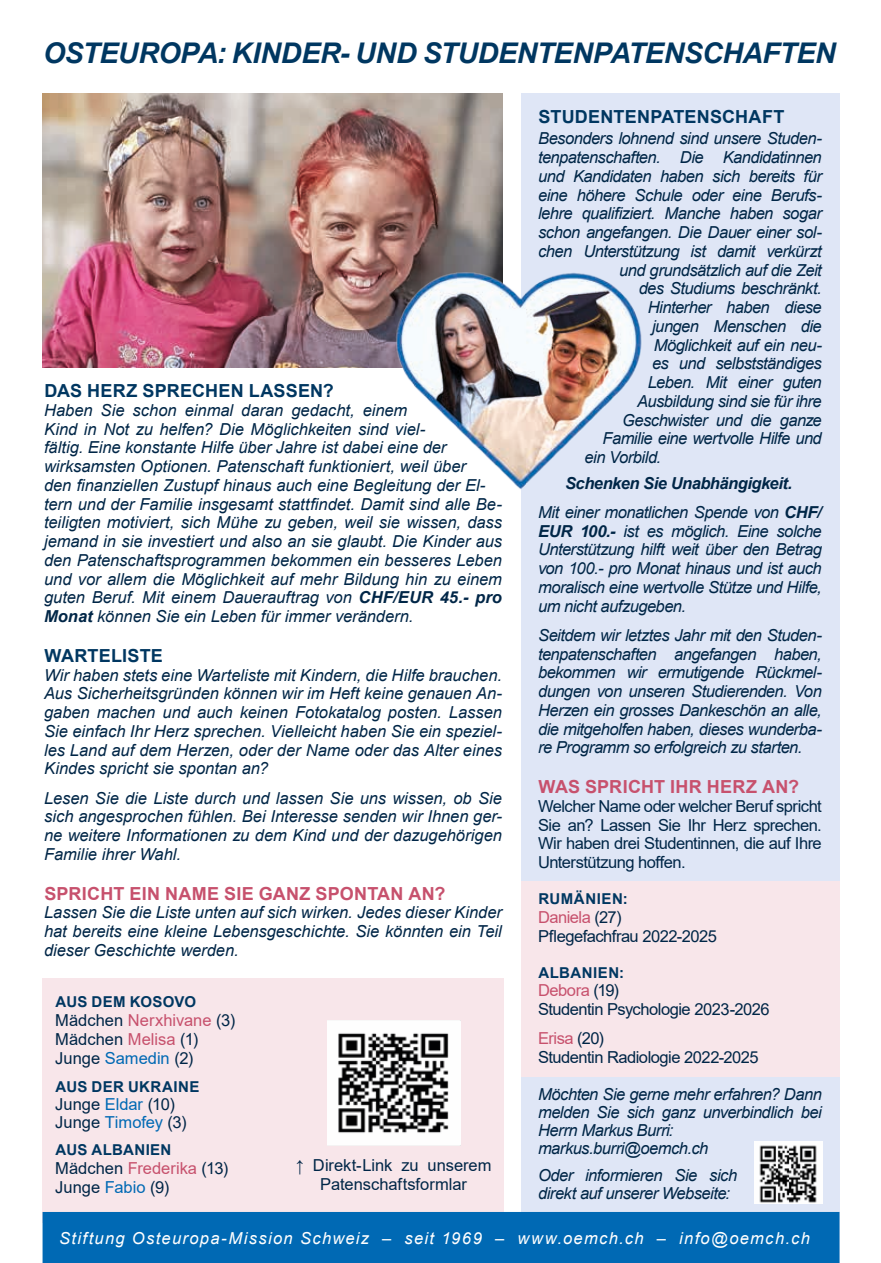
<style>
.page{position:relative;width:881px;height:1263px;background:#fff}
.page>*{position:absolute;margin:0;border:0;box-sizing:border-box;transform-origin:0 0}
.t1{font:italic 700 28.5px "Arial";letter-spacing:-.015em;color:#003761}
.t2{font:700 18px "Arial";letter-spacing:.01em;color:#003761}
.t3{font:700 18px "Arial";letter-spacing:.015em;color:#c7516d}
.t4{font:italic 16.5px/18.8px "Arial";letter-spacing:-.015em;color:#002647;text-align:justify}
.t5{font:16.5px/18.8px "Arial";letter-spacing:-.025em;color:#002647}
.t6{font:italic 16.5px "Arial";letter-spacing:-.035em;color:#002647}
.t7{font:16.5px/18.8px "Arial";color:#002647}
.t8{font:16.5px/19.8px "Arial";letter-spacing:-.005em;color:#002647;text-align:center}
.t9{font:italic 16.5px "Arial";letter-spacing:.08em;color:#fff}
.t10{font:italic 700 16.5px/29.2px "Arial";letter-spacing:-.03em;color:#002647;text-align:center}
.t11{font:700 15px "Arial";letter-spacing:.025em;color:#003761}
.s1{font-weight:700}
.s2{color:#c7516d}
.s3{color:#0069b4}
.s4{font-weight:400}
</style>
<div class="page">
<div style="left:43px;top:978px;width:460px;height:244px;background:#f8e6ea"></div>
<div style="left:520px;top:94px;width:318px;height:1169px;background:#dfe6f6"></div>
<div style="left:520px;top:881px;width:318px;height:195px;background:#f8e6ea"></div>
<div style="left:43px;top:1212px;width:796px;height:51px;background:#0069b4"></div>
<img style="left:43px;top:94px;width:459px;height:273px">
<img style="left:327px;top:1021px;width:133px;height:124px">
<img style="left:754px;top:1142px;width:68px;height:61px">
<img style="left:388px;top:259px;width:254px;height:236px">
<h1 class="t1" style="left:43px;top:34px;width:794px">OSTEUROPA: KINDER- UND STUDENTENPATENSCHAFTEN</h1>
<p class="t2" style="left:44px;top:378px;width:291px">DAS HERZ SPRECHEN LASSEN?</p>
<p class="t4" style="left:44px;top:401px;width:459px;text-align:left">Haben Sie schon einmal daran gedacht, einem<br>Kind in Not zu helfen? Die Möglichkeiten sind viel-<br>fältig. Eine konstante Hilfe über Jahre ist dabei eine der wirksamsten Optionen. Patenschaft funktioniert, weil über<br>den finanziellen Zustupf hinaus auch eine Begleitung der El&shy;tern und der Familie insgesamt stattfindet. Damit sind alle Be&shy;teiligten motiviert, sich Mühe zu geben, weil sie wissen, dass jemand in sie investiert und also an sie glaubt. Die Kinder aus den Patenschaftsprogrammen bekommen ein besseres Leben und vor allem die Möglichkeit auf mehr Bildung hin zu einem guten Beruf. Mit einem Dauerauftrag von <span class="s1">CHF/EUR 45.- pro Monat</span> können Sie ein Leben für immer verändern.</p>
<p class="t2" style="left:44px;top:643px;width:120px">WARTELISTE</p>
<p class="t4" style="left:44px;top:666px;width:459px">Wir haben stets eine Warteliste mit Kindern, die Hilfe brauchen.<br>Aus Sicherheitsgründen können wir im Heft keine genauen An&shy;gaben machen und auch keinen Fotokatalog posten. Lassen Sie einfach Ihr Herz sprechen. Vielleicht haben Sie ein speziel&shy;les Land auf dem Herzen, oder der Name oder das Alter eines Kindes spricht sie spontan an?</p>
<p class="t4" style="left:44px;top:789px;width:459px">Lesen Sie die Liste durch und lassen Sie uns wissen, ob Sie sich angesprochen fühlen. Bei Interesse senden wir Ihnen ger&shy;ne weitere Informationen zu dem Kind und der dazugehörigen Familie ihrer Wahl.</p>
<p class="t3" style="left:44px;top:880px;width:402px">SPRICHT EIN NAME SIE GANZ SPONTAN AN?</p>
<p class="t4" style="left:44px;top:903px;width:459px">Lassen Sie die Liste unten auf sich wirken. Jedes dieser Kinder hat bereits eine kleine Lebensgeschichte. Sie könnten ein Teil dieser Geschichte werden.</p>
<p class="t11" style="left:56px;top:992px;width:142px">AUS DEM KOSOVO</p>
<p class="t7" style="left:55px;top:1011px;width:181px">Mädchen <span class="s2">Nerxhivane</span> (3)<br>Mädchen <span class="s2">Melisa</span> (1)<br>Junge <span class="s3">Samedin</span> (2)</p>
<p class="t11" style="left:56px;top:1076px;width:145px">AUS DER UKRAINE</p>
<p class="t8" style="left:55px;top:1095px;width:133px;line-height:18px;text-align:left">Junge <span class="s3">Eldar</span> (10)<br>Junge <span class="s3">Timofey</span> (3)</p>
<p class="t11" style="left:56px;top:1139px;width:117px">AUS ALBANIEN</p>
<p class="t7" style="left:55px;top:1159px;width:174px">Mädchen <span class="s2">Frederika</span> (13)<br>Junge <span class="s3">Fabio</span> (9)</p>
<p class="t8" style="left:296px;top:1155px;width:197px">↑ Direkt-Link zu unserem<br>Patenschaftsformlar</p>
<p class="t2" style="left:538px;top:104px;width:247px">STUDENTENPATENSCHAFT</p>
<p class="t4" style="left:538px;top:130px;width:285px">Besonders lohnend sind unsere Studen-</p>
<p class="t6" style="left:538px;top:147px;width:285px">tenpatenschaften. Die Kandidatinnen</p>
<p class="t6" style="left:538px;top:165px;width:285px">und Kandidaten haben sich bereits für</p>
<p class="t4" style="left:538px;top:186px;width:285px">eine höhere Schule oder eine Berufs-</p>
<p class="t4" style="left:538px;top:205px;width:285px">lehre qualifiziert. Manche haben sogar</p>
<p class="t6" style="left:538px;top:222px;width:285px">schon angefangen. Die Dauer einer sol-</p>
<p class="t4" style="left:538px;top:242px;width:285px">chen Unterstützung ist damit verkürzt</p>
<p class="t4" style="left:619px;top:261px;width:204px">und grundsätzlich auf die Zeit</p>
<p class="t4" style="left:638px;top:279px;width:185px">des Studiums beschränkt.</p>
<p class="t6" style="left:647px;top:297px;width:175px">Hinterher haben diese</p>
<p class="t4" style="left:652px;top:317px;width:171px">jungen Menschen die</p>
<p class="t4" style="left:653px;top:336px;width:170px">Möglichkeit auf ein neu-</p>
<p class="t6" style="left:652px;top:353px;width:171px">es und selbstständiges</p>
<p class="t6" style="left:647px;top:372px;width:175px">Leben. Mit einer guten</p>
<p class="t4" style="left:637px;top:392px;width:186px">Ausbildung sind sie für ihre</p>
<p class="t6" style="left:622px;top:409px;width:201px">Geschwister und die ganze</p>
<p class="t4" style="left:602px;top:429px;width:220px">Familie eine wertvolle Hilfe und</p>
<p class="t4" style="left:584px;top:448px;width:78px">ein Vorbild.</p>
<p class="t10" style="left:538px;top:469px;width:285px">Schenken Sie Unabhängigkeit.<br><span class="s4">Mit einer monatlichen Spende von</span> CHF/</p>
<p class="t4" style="left:538px;top:522px;width:285px"><span class="s1">EUR 100.-</span> ist es möglich. Eine solche Unterstützung hilft weit über den Betrag von 100.- pro Monat hinaus und ist auch moralisch eine wertvolle Stütze und Hilfe, um nicht aufzugeben.</p>
<p class="t4" style="left:538px;top:626px;width:285px">Seitdem wir letztes Jahr mit den Studen&shy;tenpatenschaften angefangen haben, bekommen wir ermutigende Rückmel&shy;dungen von unseren Studierenden. Von Herzen ein grosses Dankeschön an alle, die mitgeholfen haben, dieses wunderba&shy;re Programm so erfolgreich zu starten.</p>
<p class="t3" style="left:538px;top:774px;width:262px">WAS SPRICHT IHR HERZ AN?</p>
<p class="t5" style="left:538px;top:797px;width:285px;text-align:justify">Welcher Name oder welcher Beruf spricht Sie an? Lassen Sie Ihr Herz sprechen.<br>Wir haben drei Studentinnen, die auf Ihre Unterstützung hoffen.</p>
<p class="t11" style="left:538px;top:888px;width:91px">RUMÄNIEN:</p>
<p class="t5" style="left:538px;top:908px;width:180px"><span class="s2">Daniela</span> (27)<br>Pflegefachfrau 2022-2025</p>
<p class="t11" style="left:538px;top:962px;width:87px">ALBANIEN:</p>
<p class="t5" style="left:538px;top:981px;width:233px"><span class="s2">Debora</span> (19)<br>Studentin Psychologie 2023-2026</p>
<p class="t5" style="left:538px;top:1029px;width:222px"><span class="s2">Erisa</span> (20)<br>Studentin Radiologie 2022-2025</p>
<p class="t4" style="left:538px;top:1085px;width:285px;line-height:18px;text-align:left">Möchten Sie gerne mehr erfahren? Dann melden Sie sich ganz unverbindlich bei<br>Herrn Markus Burri: markus.burri@oemch.ch</p>
<p class="t4" style="left:538px;top:1166px;width:201px;line-height:18px">Oder informieren Sie sich direkt auf unserer Webseite:</p>
<p class="t9" style="left:59px;top:1227px;width:752px">Stiftung Osteuropa-Mission Schweiz – seit 1969 – www.oemch.ch – info@oemch.ch</p>
</div>
